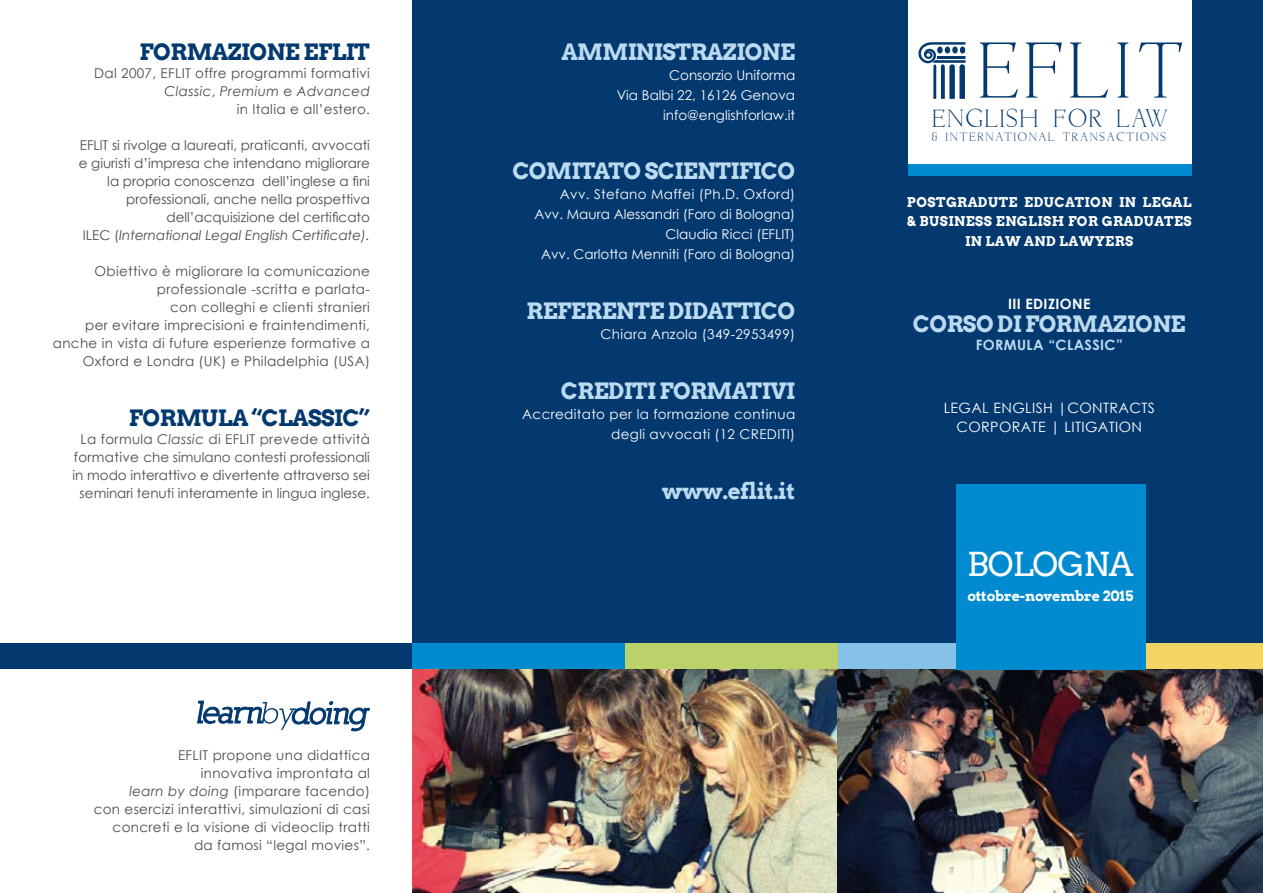
<style>
.page{position:relative;width:1263px;height:893px;background:#fff}
.page>*{position:absolute;margin:0;border:0;box-sizing:border-box;transform-origin:0 0}
.t1{font:500 35.7px "Livia";letter-spacing:.04em;color:#03396f}
.t2{font:33px "Arvo";letter-spacing:-.03em;color:#fff}
.t3{font:700 22.5px "Arvo";letter-spacing:-.025em;color:#bcdbf1}
.t4{font:700 22.5px "Arvo";letter-spacing:-.025em;color:#03396f}
.t5{font:500 17.25px "Livia";letter-spacing:.095em;color:#03396f}
.t6{font:14.25px/19.8px "Century Gothic";letter-spacing:.025em;color:#fff}
.t7{font:700 14.25px "Arvo";letter-spacing:-.01em;color:#fff}
.t8{font:700 14.25px "Century Gothic";letter-spacing:.025em;color:#bcdbf1}
.t9{font:700 14.25px "Century Gothic";letter-spacing:.025em;color:#fff}
.t10{font:13.5px/18px "Century Gothic";letter-spacing:.025em;color:#4b4b4d;text-align:right}
.t11{font:13.5px/18px "Century Gothic";color:#4b4b4d;text-align:right}
.t12{font:13.5px/20px "Century Gothic";color:#fff;text-align:right}
.t13{font:13.5px/20px "Century Gothic";letter-spacing:.025em;color:#fff;text-align:right}
.t14{font:700 13.5px/19.8px "Arvo";letter-spacing:.03em;color:#fff;text-align:center}
.s1{font-style:italic}
</style>
<div class="page">
<div style="left:412px;top:0;width:851px;height:893px;background:#03396f"></div>
<img style="left:412px;top:669px;width:426px;height:224px">
<img style="left:838px;top:669px;width:425px;height:224px">
<svg style="left:197px;top:700px;width:173px;height:32px"></svg>
<div style="left:0;top:644px;width:412px;height:25px;background:#03396f"></div>
<div style="left:412px;top:644px;width:213px;height:25px;background:#008bd0"></div>
<div style="left:625px;top:644px;width:213px;height:25px;background:#bbd26b"></div>
<div style="left:838px;top:644px;width:212px;height:25px;background:#86c2e7"></div>
<div style="left:1050px;top:644px;width:213px;height:25px;background:#f3d563"></div>
<div style="left:909px;top:0;width:283px;height:165px;background:#fff"></div>
<svg style="left:918px;top:42px;width:47px;height:57px"></svg>
<svg style="left:980px;top:42px;width:202px;height:56px"></svg>
<div style="left:909px;top:165px;width:283px;height:11px;background:#008bd0"></div>
<div style="left:956px;top:484px;width:190px;height:186px;background:#008bd0"></div>
<h3 class="t4" style="left:140px;top:37px;width:232px">FORMAZIONE EFLIT</h3>
<p class="t10" style="left:94px;top:64px;width:277px">Dal 2007, EFLIT offre programmi formativi<br><span class="s1">Classic</span>, <span class="s1">Premium</span> e <span class="s1">Advanced<br></span>in Italia e all’estero.</p>
<p class="t11" style="left:79px;top:136px;width:293px">EFLlT si rivolge a laureati, praticanti, avvocati e giuristi d’impresa che intendano migliorare la propria conoscenza dell’inglese a fini professionali, anche nella prospettiva dell’acquisizione del certificato<br>ILEC (<span class="s1">International Legal English Certificate).</span></p>
<p class="t10" style="left:53px;top:262px;width:319px">Obiettivo è migliorare la comunicazione professionale -scritta e parlata-<br>con colleghi e clienti stranieri<br>per evitare imprecisioni e fraintendimenti, anche in vista di future esperienze formative a Oxford e Londra (UK) e Philadelphia (USA)</p>
<h3 class="t4" style="left:129px;top:403px;width:34px">FORM</h3>
<h3 class="t4" style="left:201px;top:403px;width:170px">ULA “CLASSIC”</h3>
<p class="t11" style="left:72px;top:430px;width:299px">La formula <span class="s1">Classic</span> di EFLIT prevede attività formative che simulano contesti professionali in modo interattivo e divertente attraverso sei seminari tenuti interamente in lingua inglese.</p>
<p class="t10" style="left:94px;top:746px;width:278px">EFLIT propone una didattica<br>innovativa improntata al<br><span class="s1">learn by doing</span> (imparare facendo)<br>con esercizi interattivi, simulazioni di casi concreti e la visione di videoclip tratti da famosi “legal movies”.</p>
<h3 class="t3" style="left:561px;top:37px;width:18px">AMMINI</h3>
<h3 class="t3" style="left:662px;top:37px;width:29px">STRAZIONE</h3>
<p class="t12" style="left:617px;top:65px;width:180px">Consorzio Uniforma<br>Via Balbi 22, 16126 Genova info@englishforlaw.it</p>
<h3 class="t3" style="left:512px;top:157px;width:17px">COMITATO</h3>
<h3 class="t3" style="left:645px;top:157px;width:28px">SCIENTIFICO</h3>
<p class="t12" style="left:534px;top:184px;width:262px">Avv. Stefano Maffei (Ph.D. Oxford)<br>Avv. Maura Alessandri (Foro di Bologna)<br>Claudia Ricci (EFLIT)<br>Avv. Carlotta Menniti (Foro di Bologna)</p>
<h3 class="t3" style="left:526px;top:297px;width:33px">REFERENTE</h3>
<h3 class="t3" style="left:668px;top:297px;width:55px">DIDATTICO</h3>
<p class="t13" style="left:600px;top:324px;width:196px">Chiara Anzola (349-2953499)</p>
<h3 class="t3" style="left:561px;top:377px;width:17px">CRE</h3>
<h3 class="t3" style="left:608px;top:377px;width:68px">DITI FORMATI</h3>
<h3 class="t3" style="left:770px;top:377px;width:25px">VI</h3>
<p class="t13" style="left:522px;top:404px;width:274px">Accreditato per la formazione continua degli avvocati (12 CREDITI)</p>
<h3 class="t3" style="left:662px;top:477px;width:135px">WWW.EFLIT.IT</h3>
<h1 class="t1" style="left:932px;top:103px;width:238px">ENGLISH FOR LAW</h1>
<p class="t5" style="left:932px;top:129px;width:236px">&amp; INTERNATIONAL TRANSACTIONS</p>
<p class="t14" style="left:907px;top:192px;width:286px">POSTGRADUTE EDUCATION IN LEGAL &amp; BUSINESS ENGLISH FOR GRADUATES<br>IN LAW AND LAWYERS</p>
<p class="t9" style="left:1008px;top:293px;width:84px">III EDIZIONE</p>
<h3 class="t3" style="left:913px;top:309px;width:18px">COR</h3>
<h3 class="t3" style="left:963px;top:309px;width:80px">SO DI FORMAZIONE</h3>
<p class="t8" style="left:976px;top:334px;width:149px">FO RMULA “CLASSIC”</p>
<p class="t6" style="left:944px;top:397px;width:18px">Legal</p>
<p class="t6" style="left:993px;top:397px;width:28px">Englis</p>
<p class="t6" style="left:956px;top:397px;width:185px;text-indent:87px">h |Contracts<br>CORPORATE | LITIGATION</p>
<h2 class="t2" style="left:967px;top:544px;width:168px">BOLOGNA</h2>
<p class="t7" style="left:967px;top:587px;width:168px">OTTOBRE-NOVEMBRE 2015</p>
</div>
